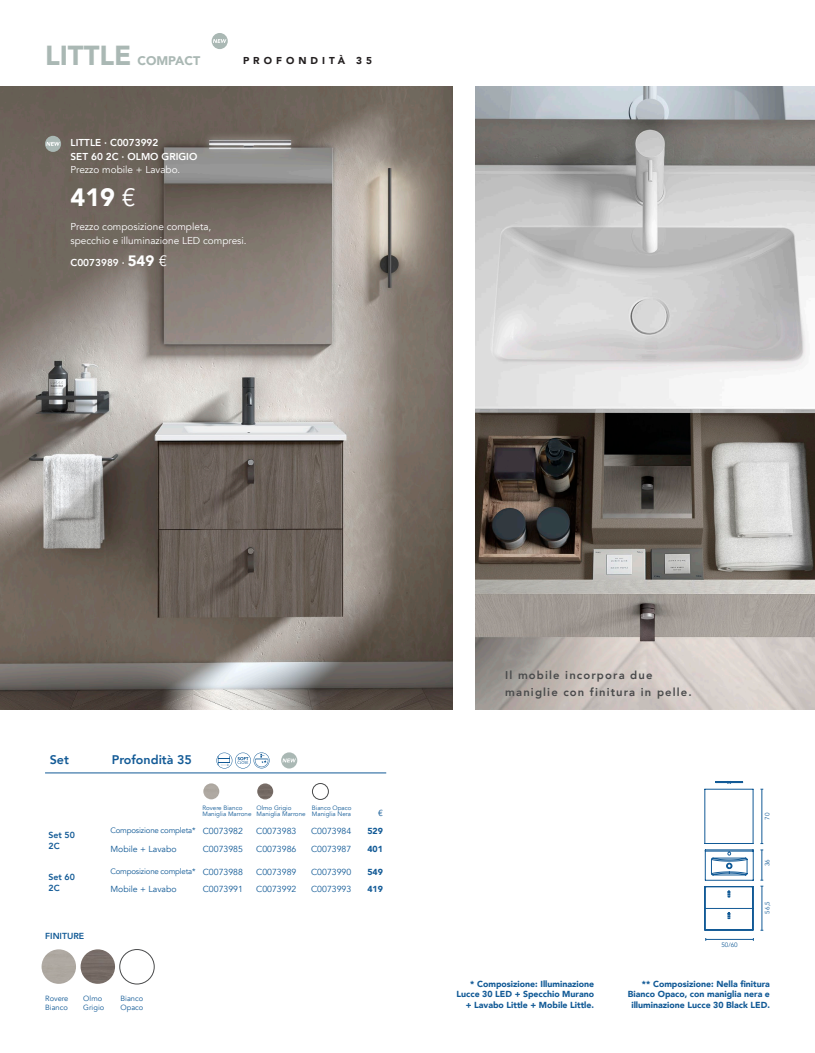
<style>
.page{position:relative;width:815px;height:1053px;background:#fff}
.page>*{position:absolute;margin:0;border:0;box-sizing:border-box;transform-origin:0 0}
.t1{font:900 27.5px "Avenir";color:#aab8b4}
.t2{font:900 25px "Avenir";color:#fff}
.t3{font:800 12.5px "Avenir";color:#125a96}
.t4{font:900 12.5px "Avenir";color:#aab8b4}
.t5{font:800 11.25px/16.2px "Avenir";letter-spacing:.1em;color:#494a4b}
.t6{font:10px/13.8px "Avenir";color:#fff}
.t7{font:800 10px/13.8px "Avenir";color:#fff}
.t8{font:900 10px "Avenir";letter-spacing:.4em;color:#231f20}
.t9{font:900 8.75px/10.5px "Avenir";color:#125a96;text-align:right}
.t10{font:8.75px "Avenir";color:#125a96}
.t11{font:800 8.75px/11px "Avenir";color:#125a96}
.t12{font:7.88px "Avenir";letter-spacing:-.02em;color:#125a96}
.t13{font:7.5px/8.8px "Avenir";color:#125a96}
.t14{font:6.25px/6.2px "Avenir";color:#125a96}
.s1{font-weight:400}
.s2{font-weight:900;font-size:15px}
.s3{font-weight:400;font-size:15px}
.s4{font-size:8.75px}
</style>
<div class="page">
<img style="left:476px;top:87px;width:339px;height:623px">
<img style="left:0;top:87px;width:453px;height:623px">
<div style="left:212px;top:33px;width:16px;height:16px;background:#aab8b4;border-radius:50%"></div>
<svg style="left:213px;top:39px;width:13px;height:4px"></svg>
<img style="left:42px;top:949px;width:34px;height:34px;border-radius:17px">
<img style="left:81px;top:949px;width:34px;height:34px;border-radius:17px">
<div style="left:120px;top:949px;width:34px;height:35px;border:1px solid #494a4b;border-radius:50%"></div>
<img style="left:203px;top:783px;width:16px;height:16px;border-radius:8px">
<img style="left:257px;top:783px;width:16px;height:16px;border-radius:8px">
<hr style="left:45px;top:772px;width:62px;height:1px;background:#125a96">
<hr style="left:107px;top:772px;width:279px;height:1px;background:#125a96">
<svg style="left:216px;top:752px;width:54px;height:16px"></svg>
<hr style="left:753px;top:789px;width:1px;height:54px;background:#125a96">
<hr style="left:705px;top:788px;width:48px;height:1px;background:#125a96">
<hr style="left:705px;top:789px;width:1px;height:54px;background:#125a96">
<hr style="left:705px;top:843px;width:48px;height:1px;background:#125a96">
<hr style="left:706px;top:939px;width:47px;height:1px;background:#125a96">
<hr style="left:762px;top:789px;width:1px;height:54px;background:#125a96">
<hr style="left:762px;top:886px;width:1px;height:44px;background:#125a96">
<hr style="left:762px;top:849px;width:1px;height:31px;background:#125a96">
<div style="left:312px;top:783px;width:17px;height:16px;border:1px solid #494a4b;border-radius:50%"></div>
<div style="left:281px;top:752px;width:16px;height:16px;background:#aab8b4;border-radius:50%"></div>
<svg style="left:283px;top:758px;width:13px;height:4px"></svg>
<svg style="left:704px;top:886px;width:50px;height:44px"></svg>
<svg style="left:705px;top:849px;width:49px;height:31px"></svg>
<div style="left:45px;top:136px;width:16px;height:16px;background:#aab8b4;border-radius:50%"></div>
<svg style="left:46px;top:142px;width:14px;height:4px"></svg>
<svg style="left:715px;top:781px;width:28px;height:2px"></svg>
<h1 class="t1" style="left:45px;top:31px;width:88px">LITTLE</h1>
<h3 class="t4" style="left:137px;top:49px;width:64px">COMPACT</h3>
<p class="t8" style="left:243px;top:52px;width:131px">PROFONDITÀ 35</p>
<p class="t7" style="left:71px;top:135px;width:128px">LITTLE · C0073992<br>SET 60 2C · OLMO GRIGIO</p>
<p class="t6" style="left:71px;top:163px;width:111px">Prezzo mobile + Lavabo.</p>
<h2 class="t2" style="left:71px;top:176px;width:67px">419 <span class="s1">€</span></h2>
<p class="t6" style="left:71px;top:220px;width:178px">Prezzo composizione completa, specchio e illuminazione LED compresi.</p>
<p class="t7" style="left:71px;top:255px;width:98px">C0073989 · <span class="s2">549</span> <span class="s3">€</span></p>
<h3 class="t3" style="left:50px;top:748px;width:21px">Set</h3>
<h3 class="t3" style="left:112px;top:748px;width:82px">Profondità 35</h3>
<p class="t14" style="left:202px;top:804px;width:51px">Rovere Bianco<br>Maniglia Marrone</p>
<p class="t14" style="left:257px;top:804px;width:51px">Olmo Grigio<br>Maniglia Marrone</p>
<p class="t14" style="left:312px;top:804px;width:41px">Bianco Opaco<br>Maniglia Nera</p>
<p class="t10" style="left:378px;top:807px;width:6px">€</p>
<p class="t11" style="left:49px;top:829px;width:28px">Set 50<br>2C</p>
<p class="t11" style="left:49px;top:870px;width:28px">Set 60<br>2C</p>
<p class="t11" style="left:45px;top:929px;width:41px">FINITURE</p>
<p class="t12" style="left:110px;top:825px;width:134px">Composizione completa* <span class="s4">C0073982</span></p>
<p class="t10" style="left:256px;top:825px;width:42px">C0073983</p>
<p class="t10" style="left:311px;top:825px;width:42px">C0073984</p>
<p class="t9" style="left:367px;top:825px;width:17px">529</p>
<p class="t10" style="left:110px;top:844px;width:68px">Mobile + Lavabo</p>
<p class="t10" style="left:203px;top:844px;width:42px">C0073985</p>
<p class="t10" style="left:256px;top:844px;width:42px">C0073986</p>
<p class="t10" style="left:311px;top:844px;width:42px">C0073987</p>
<p class="t9" style="left:367px;top:843px;width:17px">401</p>
<p class="t12" style="left:110px;top:866px;width:134px">Composizione completa* <span class="s4">C0073988</span></p>
<p class="t10" style="left:256px;top:866px;width:42px">C0073989</p>
<p class="t10" style="left:311px;top:866px;width:42px">C0073990</p>
<p class="t9" style="left:367px;top:866px;width:17px">549</p>
<p class="t10" style="left:110px;top:883px;width:68px">Mobile + Lavabo</p>
<p class="t10" style="left:203px;top:883px;width:42px">C0073991</p>
<p class="t10" style="left:256px;top:883px;width:42px">C0073992</p>
<p class="t10" style="left:311px;top:883px;width:42px">C0073993</p>
<p class="t9" style="left:367px;top:883px;width:17px">419</p>
<p class="t13" style="left:45px;top:994px;width:25px">Rovere<br>Bianco</p>
<p class="t13" style="left:83px;top:994px;width:22px">Olmo<br>Grigio</p>
<p class="t13" style="left:121px;top:994px;width:24px">Bianco<br>Opaco</p>
<p class="t5" style="left:505px;top:666px;width:188px">Il mobile incorpora due maniglie con finitura in pelle.</p>
<p class="t14" style="left:721px;top:941px;width:18px">50/60</p>
<p class="t14" style="left:764px;top:819px;width:9px;rotate:-90deg">70</p>
<p class="t14" style="left:764px;top:866px;width:9px;rotate:-90deg">36</p>
<p class="t14" style="left:764px;top:913px;width:14px;rotate:-90deg">56,5</p>
<p class="t9" style="left:456px;top:978px;width:139px">* Composizione: Illuminazione<br>Lucce 30 LED + Specchio Murano + Lavabo Little + Mobile Little.</p>
<p class="t9" style="left:628px;top:978px;width:144px">** Composizione: Nella finitura<br>Bianco Opaco, con maniglia nera e illuminazione Lucce 30 Black LED.</p>
</div>
